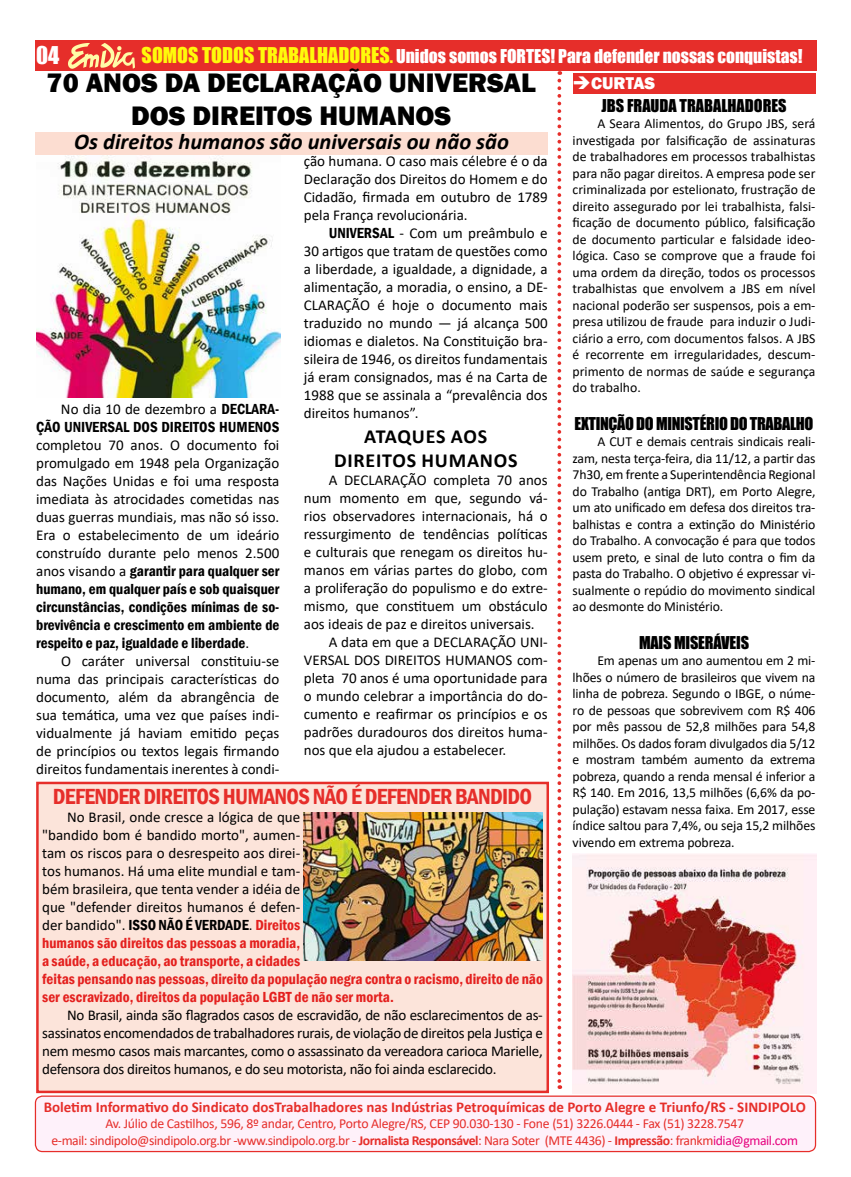
<style>
.page{position:relative;width:851px;height:1177px;background:#fff}
.page>*{position:absolute;margin:0;border:0;box-sizing:border-box;transform-origin:0 0}
.t1{font:800 27.5px/33px "Franklin Gothic";color:#000;text-align:center}
.t2{font:600 condensed 22.5px "Franklin Gothic";letter-spacing:-.03em;color:#e62e2a}
.t3{font:italic 700 22.5px "Calibri";color:#000}
.t4{font:22.5px "Impact";color:#fff}
.t5{font:700 20px/24px "Calibri";letter-spacing:.04em;color:#000;text-align:center}
.t6{font:17.5px "Impact";color:#fff}
.t7{font:800 17.5px "Franklin Gothic";color:#fff}
.t8{font:16.25px "Impact";letter-spacing:-.01em;color:#000}
.t9{font:15px/18px "Calibri";color:#000;text-align:justify}
.t10{font:600 condensed 15px/18px "Franklin Gothic";color:#e4201e}
.t11{font:600 condensed 15px/18px "Franklin Gothic";color:#000;text-align:justify}
.t12{font:700 15px "Calibri";color:#e62e2a}
.t13{font:13.75px/16.5px "Calibri";letter-spacing:-.01em;color:#000;text-align:justify}
.t14{font:13.75px/16.5px "Calibri";letter-spacing:-.03em;color:#e62e2a;text-align:center}
.s1{font-size:20px;color:#fffa0a}
.s2{color:#fffa0a}
.s3{font-family:"Franklin Gothic";font-weight:600;font-stretch:condensed}
.s4{font-family:"Calibri";font-weight:400;font-stretch:normal}
.s5{font-family:"Calibri";font-weight:400;font-stretch:normal;color:#000}
.s6{color:#000}
.s7{font-weight:700}
.s8{color:#e6007d}
</style>
<div class="page">
<div style="left:35px;top:41px;width:782px;height:30px;background:#e62e2a"></div>
<svg style="left:68px;top:43px;width:67px;height:26px"></svg>
<div style="left:35px;top:1096px;width:780px;height:55px;background:#fef1fa;border-radius:7px"></div>
<div style="left:35px;top:1095px;width:781px;height:57px;border:1px solid #e62e2a;border-radius:7px"></div>
<div style="left:572px;top:73px;width:243px;height:20px;background:#e62e2a"></div>
<div style="left:35px;top:132px;width:512px;height:22px;background:#fcddd1"></div>
<div style="left:37px;top:783px;width:510px;height:308px;background:#fce4da"></div>
<div style="left:36px;top:781px;width:513px;height:312px;border:2px solid #e62e2a"></div>
<img style="left:36px;top:155px;width:245px;height:242px">
<svg style="left:557px;top:71px;width:4px;height:1017px"></svg>
<img style="left:572px;top:854px;width:244px;height:239px">
<img style="left:304px;top:812px;width:239px;height:148px">
<h2 class="t4" style="left:36px;top:38px;width:25px">04</h2>
<p class="t6" style="left:142px;top:42px;width:662px"><span class="s1">SOMOS TODOS TRABALHADORES</span><span class="s2">.</span> Unidos somos FORTES! Para defender nossas conquistas!</p>
<h1 class="t1" style="left:47px;top:66px;width:491px">70 ANOS DA DECLARAÇÃO UNIVERSAL<br>DOS DIREITOS HUMANOS</h1>
<h2 class="t3" style="left:74px;top:125px;width:436px">Os direitos humanos são universais ou não são</h2>
<p class="t9" style="left:61px;top:399px;width:220px">No dia 10 de dezembro a <span class="s3">DECLARA-</span></p>
<p class="t11" style="left:36px;top:417px;width:245px">ÇÃO UNIVERSAL DOS DIREITOS HUMENOS</p>
<p class="t9" style="left:36px;top:435px;width:245px">completou 70 anos. O documento foi promulgado em 1948 pela Organização das Nações Unidas e foi uma resposta imediata às atrocidades cometidas nas duas guerras mundiais, mas não só isso.<br>Era o estabelecimento de um ideário construído durante pelo menos 2.500</p>
<p class="t11" style="left:36px;top:561px;width:245px"><span class="s4">anos visando a</span> garantir para qualquer ser humano, em qualquer país e sob quaisquer circunstâncias, condições mínimas de so&shy;brevivência e crescimento em ambiente de respeito e paz, igualdade e liberdade<span class="s4">.</span></p>
<p class="t9" style="left:36px;top:651px;width:245px;text-indent:25px">O caráter universal constituiu-se numa das principais características do documento, além da abrangência de sua temática, uma vez que países indi&shy;vidualmente já haviam emitido peças de princípios ou textos legais firmando direitos fundamentais inerentes à condi-</p>
<p class="t9" style="left:304px;top:152px;width:245px">ção humana. O caso mais célebre é o da Declaração dos Direitos do Homem e do Cidadão, firmada em outubro de 1789 pela França revolucionária.</p>
<p class="t9" style="left:304px;top:224px;width:245px;text-indent:25px"><span class="s3">UNIVERSAL</span> - Com um preâmbulo e 30 artigos que tratam de questões como a liberdade, a igualdade, a dignidade, a alimentação, a moradia, o ensino, a DE-CLARAÇÃO é hoje o documento mais traduzido no mundo — já alcança 500 idiomas e dialetos. Na Constituição bra&shy;sileira de 1946, os direitos fundamentais já eram consignados, mas é na Carta de 1988 que se assinala a “prevalência dos direitos humanos”.</p>
<h3 class="t5" style="left:334px;top:423px;width:185px">ATAQUES AOS<br>DIREITOS HUMANOS</h3>
<p class="t9" style="left:328px;top:470px;width:220px">A DECLARAÇÃO completa 70 anos</p>
<p class="t9" style="left:304px;top:488px;width:245px">num momento em que, segundo vá-</p>
<p class="t9" style="left:304px;top:506px;width:245px">rios observadores internacionais, há o</p>
<p class="t9" style="left:304px;top:524px;width:245px">ressurgimento de tendências políticas</p>
<p class="t9" style="left:304px;top:542px;width:245px">e culturais que renegam os direitos hu-</p>
<p class="t9" style="left:304px;top:560px;width:245px">manos em várias partes do globo, com</p>
<p class="t9" style="left:304px;top:578px;width:245px">a proliferação do populismo e do extre-</p>
<p class="t9" style="left:304px;top:596px;width:245px">mismo, que constituem um obstáculo</p>
<p class="t9" style="left:304px;top:614px;width:232px">aos ideais de paz e direitos universais.</p>
<p class="t9" style="left:328px;top:632px;width:220px">A data em que a DECLARAÇÃO UNI-</p>
<p class="t9" style="left:304px;top:650px;width:245px">VERSAL DOS DIREITOS HUMANOS com-</p>
<p class="t9" style="left:304px;top:668px;width:245px">pleta 70 anos é uma oportunidade para</p>
<p class="t9" style="left:304px;top:686px;width:245px">o mundo celebrar a importância do do-</p>
<p class="t9" style="left:304px;top:704px;width:245px">cumento e reafirmar os princípios e os</p>
<p class="t9" style="left:304px;top:722px;width:245px">padrões duradouros dos direitos huma-</p>
<p class="t9" style="left:304px;top:740px;width:204px">nos que ela ajudou a estabelecer.</p>
<h2 class="t2" style="left:53px;top:781px;width:480px">DEFENDER DIREITOS HUMANOS NÃO É DEFENDER BANDIDO</h2>
<p class="t9" style="left:42px;top:807px;width:259px;text-indent:25px">No Brasil, onde cresce a lógica de que "bandido bom é bandido morto", aumen&shy;tam os riscos para o desrespeito aos direi&shy;tos humanos. Há uma elite mundial e tam&shy;bém brasileira, que tenta vender a idéia de que "defender direitos humanos é defen-</p>
<p class="t10" style="left:42px;top:915px;width:502px"><span class="s5">der bandido".</span> <span class="s6">ISSO NÃO É VERDADE</span><span class="s5">.</span> Direitos<br>humanos são direitos das pessoas a moradia,<br>a saúde, a educação, ao transporte, a cidades<br>feitas pensando nas pessoas, direito da população negra contra o racismo, direito de não ser escravizado, direitos da população LGBT de não ser morta.</p>
<p class="t9" style="left:42px;top:1005px;width:502px;text-indent:25px">No Brasil, ainda são flagrados casos de escravidão, de não esclarecimentos de as&shy;sassinatos encomendados de trabalhadores rurais, de violação de direitos pela Justiça e nem mesmo casos mais marcantes, como o assassinato da vereadora carioca Marielle, defensora dos direitos humanos, e do seu motorista, não foi ainda esclarecido.</p>
<p class="t7" style="left:572px;top:72px;width:84px">➔CURTAS</p>
<p class="t8" style="left:601px;top:93px;width:187px">JBS FRAUDA TRABALHADORES</p>
<p class="t13" style="left:572px;top:115px;width:244px;text-indent:25px">A Seara Alimentos, do Grupo JBS, será investigada por falsificação de assinaturas de trabalhadores em processos trabalhistas para não pagar direitos. A empresa pode ser criminalizada por estelionato, frustração de direito assegurado por lei trabalhista, falsi&shy;ficação de documento público, falsificação de documento particular e falsidade ideo&shy;lógica. Caso se comprove que a fraude foi uma ordem da direção, todos os processos trabalhistas que envolvem a JBS em nível nacional poderão ser suspensos, pois a em&shy;presa utilizou de fraude para induzir o Judi&shy;ciário a erro, com documentos falsos. A JBS é recorrente em irregularidades, descum&shy;primento de normas de saúde e segurança do trabalho.</p>
<p class="t8" style="left:574px;top:411px;width:240px">EXTINÇÃO DO MINISTÉRIO DO TRABALHO</p>
<p class="t13" style="left:572px;top:433px;width:244px;text-indent:25px">A CUT e demais centrais sindicais reali&shy;zam, nesta terça-feira, dia 11/12, a partir das 7h30, em frente a Superintendência Regional do Trabalho (antiga DRT), em Porto Alegre, um ato unificado em defesa dos direitos tra&shy;balhistas e contra a extinção do Ministério do Trabalho. A convocação é para que todos usem preto, e sinal de luto contra o fim da pasta do Trabalho. O objetivo é expressar vi&shy;sualmente o repúdio do movimento sindical ao desmonte do Ministério.</p>
<p class="t8" style="left:639px;top:630px;width:112px">MAIS MISERÁVEIS</p>
<p class="t13" style="left:572px;top:652px;width:244px;text-indent:25px">Em apenas um ano aumentou em 2 mi&shy;lhões o número de brasileiros que vivem na linha de pobreza. Segundo o IBGE, o núme&shy;ro de pessoas que sobrevivem com R$ 406 por mês passou de 52,8 milhões para 54,8 milhões. Os dados foram divulgados dia 5/12 e mostram também aumento da extrema pobreza, quando a renda mensal é inferior a R$ 140. Em 2016, 13,5 milhões (6,6% da po&shy;pulação) estavam nessa faixa. Em 2017, esse índice saltou para 7,4%, ou seja 15,2 milhões vivendo em extrema pobreza.</p>
<p class="t12" style="left:44px;top:1095px;width:763px">Boletim Informativo do Sindicato dosTrabalhadores nas Indústrias Petroquímicas de Porto Alegre e Triunfo/RS - SINDIPOLO</p>
<p class="t14" style="left:51px;top:1114px;width:748px">Av. Júlio de Castilhos, 596, 8º andar, Centro, Porto Alegre/RS, CEP 90.030-130 - Fone (51) 3226.0444 - Fax (51) 3228.7547<br>e-mail: sindipolo@sindipolo.org.br -www.sindipolo.org.br - <span class="s7">Jornalista Responsável</span>: Nara Soter (MTE 4436) - <span class="s7">Impressão</span>: frankm<span class="s8">idia@gmail.com</span></p>
</div>
